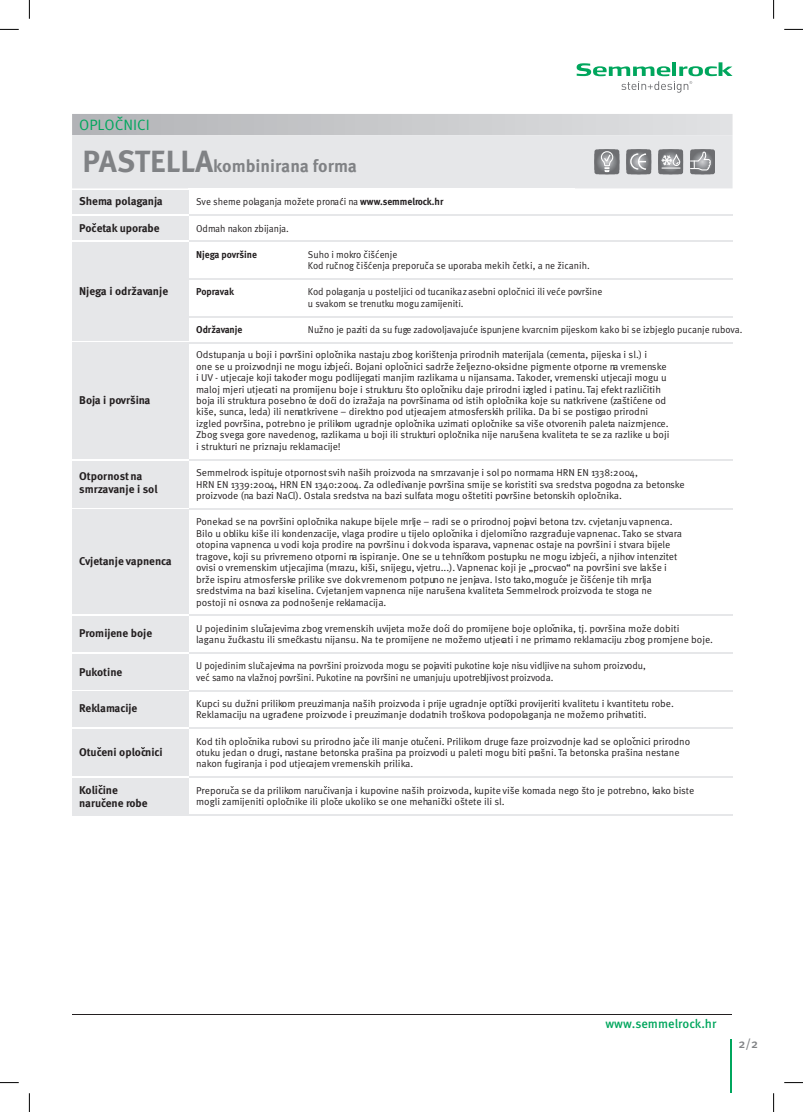
<style>
.page{position:relative;width:803px;height:1112px;background:#fff}
.page>*{position:absolute;margin:0;border:0;box-sizing:border-box;transform-origin:0 0}
.t1{font:700 17.5px "Meta Pro";color:#808285}
.t2{font:15px "Meta Pro";color:#00a65d}
.t3{font:500 12.5px "Meta Pro";color:#00a65d}
.t4{font:500 12.5px "Meta Pro";color:#808285}
.t5{font:700 11.25px/13.1px "Meta Pro";color:#231f20}
.t6{font:10px/11.5px "Meta Pro";color:#231f20}
.t7{font:10px/11.5px "Meta Pro";color:#231f20;scale:.95 1}
.t8{font:700 10px "Meta Pro";color:#231f20;scale:.95 1}
.s1{font-size:30.62px}
.s2{font-weight:700}
</style>
<div class="page">
<hr style="left:72px;top:1013px;width:659px;height:1px;background:#231f20">
<svg style="left:577px;top:62px;width:155px;height:31px"></svg>
<svg style="left:72px;top:114px;width:660px;height:74px;background:#d9dadc"></svg>
<div style="left:72px;top:190px;width:116px;height:24px;background:#e6e7e9"></div>
<div style="left:72px;top:216px;width:116px;height:25px;background:#e6e7e9"></div>
<hr style="left:188px;top:214px;width:544px;height:2px;background:#e6e7e9">
<div style="left:72px;top:242px;width:116px;height:100px;background:#e6e7e9"></div>
<hr style="left:188px;top:241px;width:544px;height:1px;background:#e6e7e9">
<hr style="left:72px;top:341px;width:116px;height:2px;background:#fff">
<hr style="left:188px;top:278px;width:544px;height:1px;background:#e6e7e9">
<hr style="left:188px;top:316px;width:544px;height:1px;background:#e6e7e9">
<hr style="left:188px;top:342px;width:544px;height:1px;background:#e6e7e9">
<div style="left:72px;top:342px;width:116px;height:117px;background:#e6e7e9"></div>
<div style="left:72px;top:460px;width:116px;height:48px;background:#e6e7e9"></div>
<hr style="left:188px;top:508px;width:544px;height:1px;background:#e6e7e9">
<div style="left:72px;top:509px;width:116px;height:105px;background:#e6e7e9"></div>
<div style="left:72px;top:615px;width:116px;height:37px;background:#e6e7e9"></div>
<div style="left:72px;top:653px;width:116px;height:36px;background:#e6e7e9"></div>
<hr style="left:188px;top:459px;width:544px;height:1px;background:#e6e7e9">
<hr style="left:188px;top:614px;width:544px;height:1px;background:#e6e7e9">
<hr style="left:188px;top:652px;width:544px;height:1px;background:#e6e7e9">
<hr style="left:188px;top:689px;width:544px;height:2px;background:#e6e7e9">
<div style="left:72px;top:691px;width:116px;height:36px;background:#e6e7e9"></div>
<hr style="left:188px;top:727px;width:544px;height:1px;background:#e6e7e9">
<div style="left:72px;top:728px;width:116px;height:48px;background:#e6e7e9"></div>
<hr style="left:188px;top:776px;width:544px;height:1px;background:#e6e7e9">
<div style="left:72px;top:777px;width:116px;height:38px;background:#e6e7e9"></div>
<hr style="left:188px;top:814px;width:544px;height:1px;background:#e6e7e9">
<hr style="left:730px;top:1039px;width:1px;height:53px;background:#00a65d">
<svg style="left:0;top:29px;width:19px;height:1px"></svg>
<svg style="left:784px;top:29px;width:19px;height:1px"></svg>
<svg style="left:0;top:1082px;width:19px;height:1px"></svg>
<svg style="left:784px;top:1082px;width:19px;height:1px"></svg>
<svg style="left:29px;top:0;width:1px;height:19px"></svg>
<svg style="left:29px;top:1093px;width:1px;height:18px"></svg>
<svg style="left:773px;top:0;width:1px;height:19px"></svg>
<svg style="left:773px;top:1093px;width:1px;height:18px"></svg>
<h2 class="t2" style="left:79px;top:115px;width:72px">OPLOČNICI</h2>
<h1 class="t1" style="left:83px;top:155px;width:276px"><span class="s1">PASTELLA</span>kombinirana forma</h1>
<p class="t5" style="left:79px;top:195px;width:85px">Shema polaganja</p>
<p class="t7" style="left:196px;top:196px;width:262px">Sve sheme polaganja možete pronaci na <span class="s2">www.semmelrock.hr</span></p>
<p class="t5" style="left:79px;top:221px;width:82px">Pocetak uporabe</p>
<p class="t7" style="left:196px;top:223px;width:99px">Odmah nakon zbĳanja.</p>
<p class="t5" style="left:79px;top:285px;width:90px">Njega i održavanje</p>
<p class="t5" style="left:79px;top:393px;width:73px">Boja i površina</p>
<p class="t5" style="left:79px;top:470px;width:80px">Otpornost na smrzavanje i sol</p>
<p class="t5" style="left:79px;top:554px;width:94px">Cvjetanje vapnenca</p>
<p class="t8" style="left:196px;top:248px;width:66px">Njega površine</p>
<p class="t7" style="left:308px;top:249px;width:298px">Suho i mokro cišcenje<br>Kod rucnog cišćenja preporuča se uporaba mekih četki, a ne žicanih.</p>
<p class="t8" style="left:196px;top:285px;width:41px">Popravak</p>
<p class="t7" style="left:308px;top:286px;width:311px">Kod polaganja u posteljici od tucanika zasebni opločnici ili veće površine u svakom se trenutku mogu zamĳeniti.</p>
<p class="t8" style="left:196px;top:323px;width:50px">Održavanje</p>
<p class="t7" style="left:308px;top:324px;width:459px">Nužno je paziti da su fuge zadovoljavajuce ispunjene kvarcnim pĳeskom kako bi se izbjeglo pucanje rubova.</p>
<p class="t6" style="left:196px;top:349px;width:475px">Odstupanja u boji i površini oplocnika nastaju zbog korištenja prirodnih materĳala (cementa, pĳeska i sl.) i<br>one se u proizvodnji ne mogu izbjeci. Bojani oplocnici sadrže željezno-oksidne pigmente otporne na vremenske i UV - utjecaje koji takoder mogu podlĳegati manjim razlikama u nĳansama. Takoder, vremenski utjecaji mogu u maloj mjeri utjecati na promĳenu boje i strukturu što oplocniku daje prirodni izgled i patinu. Taj efekt razlicitih boja ili struktura posebno ce doci do izražaja na površinama od istih oplocnika koje su natkrivene (zašticene od kiše, sunca, leda) ili nenatkrivene – direktno pod utjecajem atmosferskih prilika. Da bi se postigao prirodni izgled površina, potrebno je prilikom ugradnje oplocnika uzimati oplocnike sa više otvorenih paleta naizmjence.<br>Zbog svega gore navedenog, razlikama u boji ili strukturi oplocnika nĳe narušena kvaliteta te se za razlike u boji i strukturi ne priznaju reklamacĳe!</p>
<p class="t6" style="left:196px;top:467px;width:490px">Semmelrock ispituje otpornost svih naših proizvoda na smrzavanje i sol po normama HRN EN 1338:2004,<br>HRN EN 1339:2004, HRN EN 1340:2004. Za odledivanje površina smĳe se koristiti sva sredstva pogodna za betonske proizvode (na bazi NaCl). Ostala sredstva na bazi sulfata mogu oštetiti površine betonskih oplocnika.</p>
<p class="t6" style="left:196px;top:516px;width:487px">Ponekad se na površini oplocnika nakupe bĳele mrlje – radi se o prirodnoj pojavi betona tzv. cvjetanju vapnenca.<br>Bilo u obliku kiše ili kondenzacĳe, vlaga prodire u tĳelo oplocnika i djelomicno razgraduje vapnenac. Tako se stvara otopina vapnenca u vodi koja prodire na površinu i dokvoda isparava, vapnenac ostaje na površini i stvara bĳele tragove, koji su privremeno otporni na ispiranje. One se u tehnickom postupku ne mogu izbjeci, a njihov intenzitet ovisi o vremenskim utjecajima (mrazu, kiši, snĳegu, vjetru...). Vapnenac koji je „procvao“ na površini sve lakše i brže ispiru atmosferske prilike sve dokvremenom potpuno ne jenjava. Isto tako,moguce je cišcenje tih mrlja sredstvima na bazi kiselina. Cvjetanjem vapnenca nĳe narušena kvaliteta Semmelrock proizvoda te stoga ne postoji ni osnova za podnošenje reklamacĳa.</p>
<p class="t6" style="left:196px;top:622px;width:518px">U pojedinim slucajevima zbog vremenskih uvĳeta može doci do promĳene boje oplocnika, tj. površina može dobiti<br>laganu žuckastu ili smeckastu nĳansu. Na te promĳene ne možemo utjecati i ne primamo reklamacĳu zbog promjene boje.</p>
<p class="t5" style="left:79px;top:626px;width:75px">Promĳene boje</p>
<p class="t5" style="left:79px;top:665px;width:45px">Pukotine</p>
<p class="t7" style="left:196px;top:660px;width:475px">U pojedinim slucajevima na površini proizvoda mogu se pojaviti pukotine koje nisu vidljive na suhom proizvodu, vec samo na vlažnoj površini. Pukotine na površini ne umanjuju upotrebljivost proizvoda.</p>
<p class="t6" style="left:196px;top:697px;width:479px">Kupci su dužni prilikom preuzimanja naših proizvoda i prĳe ugradnje opticki provĳeriti kvalitetu i kvantitetu robe.<br>Reklamacĳu na ugradene proizvode i preuzimanje dodatnih troškova podopolaganja ne možemo prihvatiti.</p>
<p class="t5" style="left:79px;top:702px;width:60px">Reklamacĳe</p>
<p class="t5" style="left:79px;top:745px;width:85px">Otuceni oplocnici</p>
<p class="t5" style="left:79px;top:783px;width:70px">Kolicine narucene robe</p>
<p class="t6" style="left:196px;top:735px;width:496px">Kod tih oplocnika rubovi su prirodno jace ili manje otuceni. Prilikom druge faze proizvodnje kad se oplocnici prirodno otuku jedan o drugi, nastane betonska prašina pa proizvodi u paleti mogu biti prašni. Ta betonska prašina nestane nakon fugiranja i pod utjecajem vremenskih prilika.</p>
<p class="t6" style="left:196px;top:784px;width:500px">Preporuca se da prilikom narucivanja i kupovine naših proizvoda, kupite više komada nego što je potrebno, kako biste mogli zamĳeniti oplocnike ili ploce ukoliko se one mehanicki oštete ili sl.</p>
<p class="t3" style="left:605px;top:1015px;width:113px">www.semmelrock.hr</p>
<p class="t4" style="left:739px;top:1035px;width:21px">2/2</p>
</div>
